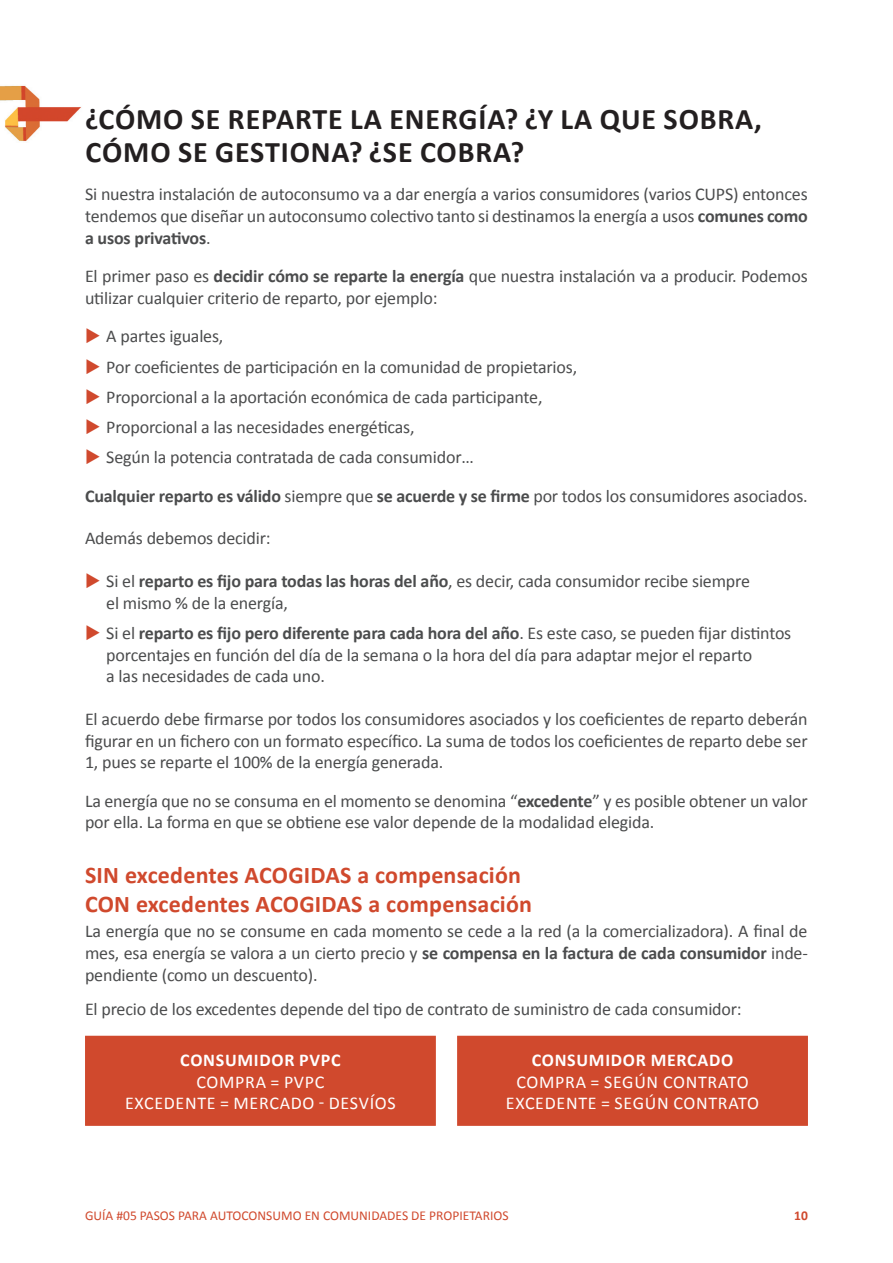
<style>
.page{position:relative;width:893px;height:1263px;background:#fff}
.page>*{position:absolute;margin:0;border:0;box-sizing:border-box;transform-origin:0 0}
.t1{font:700 30px/33px "Calibri";letter-spacing:.03em;color:#231f20}
.t2{font:700 24px "Calibri";letter-spacing:.01em;color:#d0492d}
.t3{font:18px/21.6px "Calibri";letter-spacing:-.01em;color:#4b4c4d}
.t4{font:18px "Calibri";letter-spacing:.04em;color:#fff}
.t5{font:700 18px "Calibri";letter-spacing:.04em;color:#fff}
.t6{font:13.5px "Calibri";color:#d0492d}
.t7{font:700 13.5px "Calibri";color:#d0492d}
.s1{font-weight:700}
.s2{color:#d0492d}
</style>
<div class="page">
<div style="left:85px;top:1036px;width:351px;height:90px;background:#d0492d;border:2px solid #d0492d"></div>
<div style="left:457px;top:1036px;width:351px;height:90px;background:#d0492d;border:2px solid #d0492d"></div>
<img style="left:0;top:85px;width:81px;height:57px">
<h2 class="t1" style="left:85px;top:102px;width:678px">¿CÓMO SE REPARTE LA ENERGÍA? ¿Y LA QUE SOBRA,<br>CÓMO SE GESTIONA? ¿SE COBRA?</h2>
<p class="t3" style="left:85px;top:184px;width:724px;text-align:justify">Si nuestra instalación de autoconsumo va a dar energía a varios consumidores (varios CUPS) entonces tendemos que diseñar un autoconsumo colectivo tanto si destinamos la energía a usos <span class="s1">comunes como a usos privativos</span>.</p>
<p class="t3" style="left:85px;top:266px;width:724px">El primer paso es <span class="s1">decidir cómo se reparte la energía</span> que nuestra instalación va a producir. Podemos utilizar cualquier criterio de reparto, por ejemplo:</p>
<p class="t3" style="left:85px;top:326px;width:140px"><span class="s2">◆</span> A partes iguales,</p>
<p class="t3" style="left:85px;top:356px;width:494px"><span class="s2">◆</span> Por coeficientes de participación en la comunidad de propietarios,</p>
<p class="t3" style="left:85px;top:386px;width:459px"><span class="s2">◆</span> Proporcional a la aportación económica de cada participante,</p>
<p class="t3" style="left:85px;top:416px;width:331px"><span class="s2">◆</span> Proporcional a las necesidades energéticas,</p>
<p class="t3" style="left:85px;top:446px;width:390px"><span class="s2">◆</span> Según la potencia contratada de cada consumidor…</p>
<p class="t3" style="left:85px;top:485px;width:724px"><span class="s1">Cualquier reparto es válido</span> siempre que <span class="s1">se acuerde y se firme</span> por todos los consumidores asociados.</p>
<p class="t3" style="left:85px;top:528px;width:187px">Además debemos decidir:</p>
<p class="t3" style="left:106px;top:570px;width:645px;text-indent:-21px"><span class="s2">◆</span> Si el <span class="s1">reparto es fijo para todas las horas del año</span>, es decir, cada consumidor recibe siempre el mismo % de la energía,</p>
<p class="t3" style="left:106px;top:622px;width:686px;text-indent:-21px"><span class="s2">◆</span> Si el <span class="s1">reparto es fijo pero diferente para cada hora del año</span>. Es este caso, se pueden fijar distintos porcentajes en función del día de la semana o la hora del día para adaptar mejor el reparto<br>a las necesidades de cada uno.</p>
<p class="t3" style="left:85px;top:708px;width:724px;text-align:justify">El acuerdo debe firmarse por todos los consumidores asociados y los coeficientes de reparto deberán figurar en un fichero con un formato específico. La suma de todos los coeficientes de reparto debe ser 1, pues se reparte el 100% de la energía generada.</p>
<p class="t3" style="left:85px;top:790px;width:724px">La energía que no se consuma en el momento se denomina “<span class="s1">excedente</span>” y es posible obtener un valor por ella. La forma en que se obtiene ese valor depende de la modalidad elegida.</p>
<h3 class="t2" style="left:85px;top:859px;width:438px">SIN excedentes ACOGIDAS a compensación</h3>
<h3 class="t2" style="left:85px;top:888px;width:449px">CON excedentes ACOGIDAS a compensación</h3>
<p class="t3" style="left:85px;top:921px;width:724px;text-align:justify">La energía que no se consume en cada momento se cede a la red (a la comercializadora). A final de mes, esa energía se valora a un cierto precio y <span class="s1">se compensa en la factura de cada consumidor</span> inde&shy;pendiente (como un descuento).</p>
<p class="t3" style="left:85px;top:998px;width:658px">El precio de los excedentes depende del tipo de contrato de suministro de cada consumidor:</p>
<p class="t5" style="left:180px;top:1048px;width:162px">CONSUMIDOR PVPC</p>
<p class="t4" style="left:196px;top:1070px;width:129px">COMPRA = PVPC</p>
<p class="t4" style="left:125px;top:1092px;width:272px">EXCEDENTE = MERCADO - DESVÍOS</p>
<p class="t5" style="left:532px;top:1048px;width:203px">CONSUMIDOR MERCADO</p>
<p class="t4" style="left:516px;top:1070px;width:234px">COMPRA = SEGÚN CONTRATO</p>
<p class="t4" style="left:506px;top:1092px;width:255px">EXCEDENTE = SEGÚN CONTRATO</p>
<p class="t6" style="left:85px;top:1207px;width:425px">GUÍA #05 PASOS PARA AUTOCONSUMO EN COMUNIDADES DE PROPIETARIOS</p>
<p class="t7" style="left:794px;top:1207px;width:15px">10</p>
</div>
